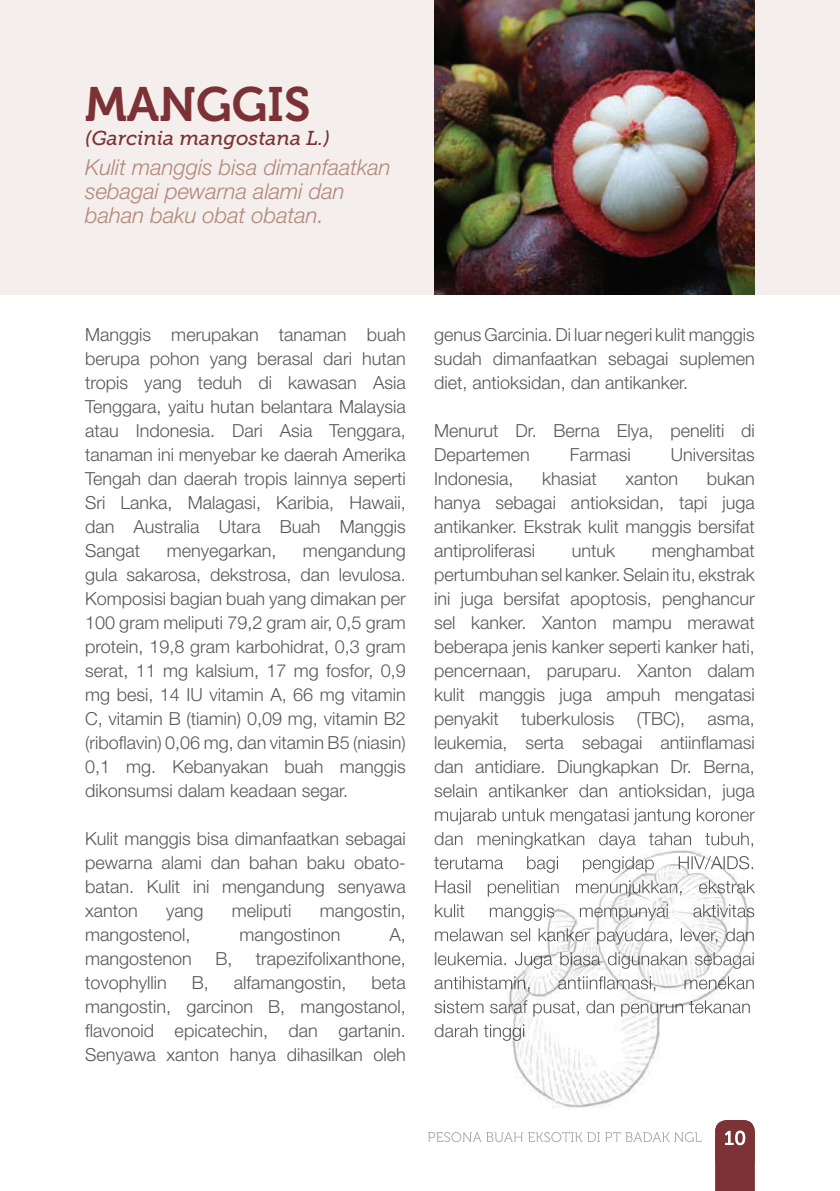
<style>
.page{position:relative;width:840px;height:1191px;background:#fff}
.page>*{position:absolute;margin:0;border:0;box-sizing:border-box;transform-origin:0 0}
.t1{font:48px "Museo 700";color:#7b3135}
.t2{font:italic 300 22px/24px "Helvetica Neue";color:#b2877b}
.t3{font:italic 20px "Museo Slab 500";color:#7b3135}
.t4{font:300 18px/24px "Helvetica Neue";color:#57585a;text-align:justify}
</style>
<div class="page">
<div style="left:0;top:0;width:839px;height:295px;background:#f4efec"></div>
<svg style="left:715px;top:1162px;width:39px;height:29px"></svg>
<img style="left:434px;top:0;width:320px;height:295px">
<img style="left:446px;top:796px;width:309px;height:366px">
<img style="left:444px;top:794px;width:310px;height:7px">
<img style="left:444px;top:808px;width:310px;height:17px">
<img style="left:445px;top:832px;width:309px;height:17px">
<img style="left:444px;top:856px;width:310px;height:17px">
<img style="left:444px;top:880px;width:310px;height:16px">
<img style="left:444px;top:904px;width:310px;height:16px">
<img style="left:444px;top:928px;width:310px;height:16px">
<img style="left:444px;top:952px;width:310px;height:16px">
<img style="left:444px;top:976px;width:310px;height:15px">
<img style="left:444px;top:1000px;width:305px;height:16px">
<img style="left:445px;top:1024px;width:79px;height:16px">
<img style="left:444px;top:1132px;width:257px;height:10px">
<img style="left:714px;top:1120px;width:40px;height:42px">
<img style="left:724px;top:1130px;width:20px;height:15px">
<h1 class="t1" style="left:85px;top:78px;width:227px">MANGGIS</h1>
<p class="t3" style="left:85px;top:127px;width:246px">(Garcinia mangostana L.)</p>
<p class="t2" style="left:85px;top:155px;width:307px">Kulit manggis bisa dimanfaatkan sebagai pewarna alami dan bahan baku obat obatan.</p>
<p class="t4" style="left:85px;top:322px;width:322px">Manggis merupakan tanaman buah berupa pohon yang berasal dari hutan tropis yang teduh di kawasan Asia Tenggara, yaitu hutan belantara Malaysia atau Indonesia. Dari Asia Tenggara, tanaman ini menyebar ke daerah Amerika Tengah dan daerah tropis lainnya seperti Sri Lanka, Malagasi, Karibia, Hawaii, dan Australia Utara Buah Manggis Sangat</p>
<p class="t4" style="left:85px;top:538px;width:322px;text-indent:218px">mengandung gula sakarosa, dekstrosa, dan levulosa.<br>Komposisi bagian buah yang dimakan per 100 gram meliputi 79,2 gram air, 0,5 gram protein, 19,8 gram karbohidrat, 0,3 gram serat, 11 mg kalsium, 17 mg fosfor, 0,9 mg besi, 14 IU vitamin A, 66 mg vitamin C, vitamin B (tiamin) 0,09 mg, vitamin B2 (riboflavin) 0,06 mg, dan vitamin B5 (niasin)<br>0,1 mg. Kebanyakan buah manggis dikonsumsi dalam keadaan segar.</p>
<p class="t4" style="left:85px;top:826px;width:322px">Kulit manggis bisa dimanfaatkan sebagai pewarna alami dan bahan baku obato&shy;batan. Kulit ini mengandung senyawa xanton</p>
<p class="t4" style="left:167px;top:538px;width:111px">menyegarkan,</p>
<p class="t4" style="left:166px;top:898px;width:39px">yang</p>
<p class="t4" style="left:231px;top:898px;width:61px">meliputi</p>
<p class="t4" style="left:319px;top:898px;width:88px">mangostin,</p>
<p class="t4" style="left:85px;top:922px;width:107px">mangostenol,</p>
<p class="t4" style="left:239px;top:922px;width:102px">mangostinon</p>
<p class="t4" style="left:389px;top:922px;width:18px">A,</p>
<p class="t4" style="left:85px;top:946px;width:108px">mangostenon</p>
<p class="t4" style="left:215px;top:946px;width:19px">B,</p>
<p class="t4" style="left:256px;top:946px;width:151px">trapezifolixanthone,</p>
<p class="t4" style="left:85px;top:970px;width:83px">tovophyllin</p>
<p class="t4" style="left:192px;top:970px;width:19px">B,</p>
<p class="t4" style="left:233px;top:970px;width:114px">alfamangostin,</p>
<p class="t4" style="left:85px;top:970px;width:322px;text-indent:286px">beta mangostin, garcinon B, mangostanol, flavonoid epicatechin, dan gartanin.<br>Senyawa xanton hanya dihasilkan oleh</p>
<p class="t4" style="left:434px;top:322px;width:322px">genus Garcinia. Di luar negeri kulit manggis sudah dimanfaatkan sebagai suplemen diet, antioksidan, dan antikanker.</p>
<p class="t4" style="left:434px;top:418px;width:322px">Menurut Dr. Berna Elya, peneliti di<br>Departemen</p>
<p class="t4" style="left:569px;top:442px;width:63px">Farmasi</p>
<p class="t4" style="left:670px;top:442px;width:85px">Universitas</p>
<p class="t4" style="left:434px;top:466px;width:322px;text-indent:272px">bukan hanya sebagai antioksidan, tapi juga antikanker. Ekstrak kulit manggis bersifat antiproliferasi</p>
<p class="t4" style="left:434px;top:466px;width:81px">Indonesia,</p>
<p class="t4" style="left:542px;top:466px;width:56px">khasiat</p>
<p class="t4" style="left:625px;top:466px;width:54px">xanton</p>
<p class="t4" style="left:434px;top:538px;width:322px;text-indent:217px">menghambat pertumbuhan sel kanker. Selain itu, ekstrak ini juga bersifat apoptosis, penghancur sel kanker. Xanton mampu merawat beberapa jenis kanker seperti kanker hati, pencernaan, paruparu. Xanton dalam kulit manggis juga ampuh mengatasi penyakit tuberkulosis (TBC), asma, leukemia, serta sebagai antiinflamasi dan antidiare. Diungkapkan Dr. Berna, selain antikanker dan antioksidan, juga</p>
<p class="t4" style="left:571px;top:538px;width:45px">untuk</p>
</div>
